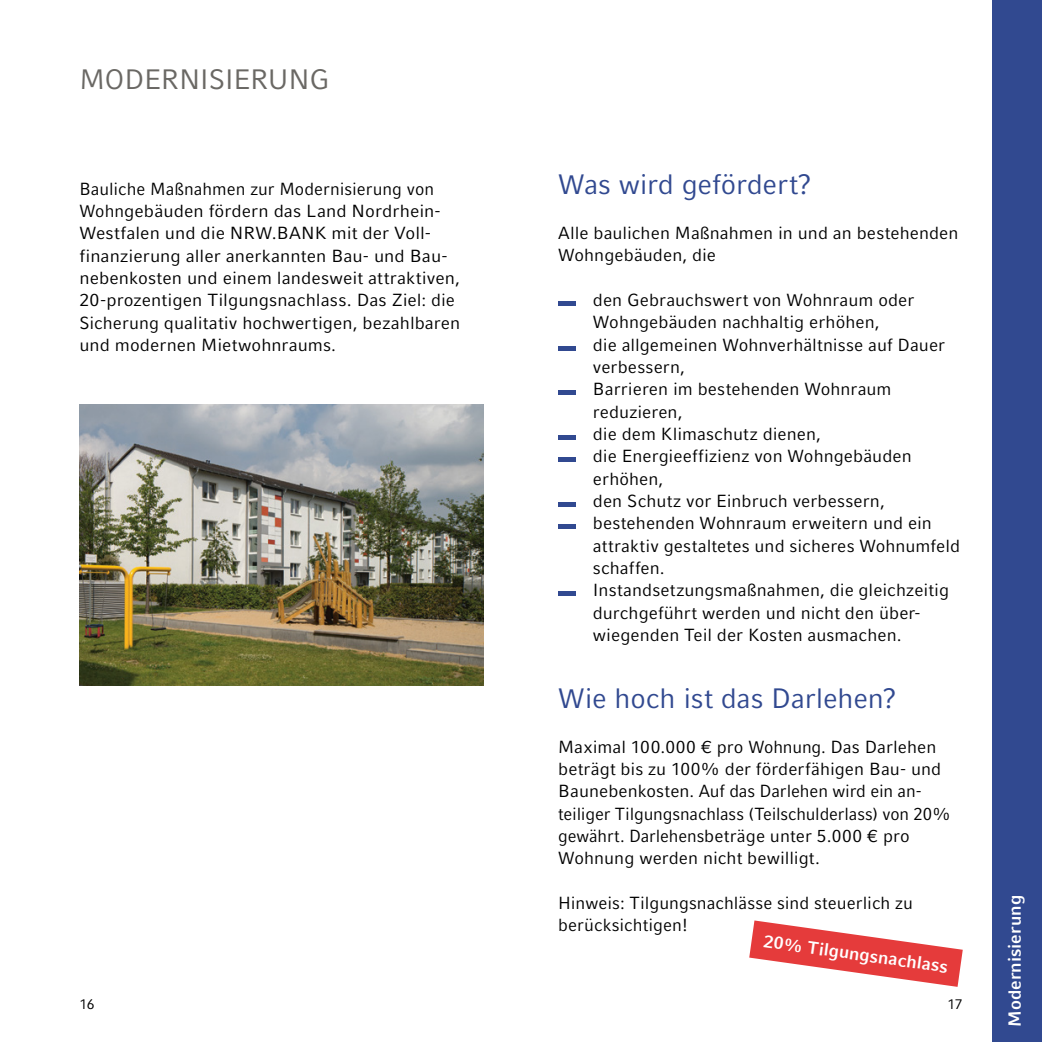
<style>
.page{position:relative;width:1042px;height:1042px;background:#fff}
.page>*{position:absolute;margin:0;border:0;box-sizing:border-box;transform-origin:0 0}
.t1{font:28px "Compatil Fact LT";letter-spacing:-.005em;color:#314990}
.t2{font:28px "Compatil Fact LT";letter-spacing:-.015em;color:#6a6864}
.t3{font:17.5px/22.4px "Compatil Fact LT";letter-spacing:.005em;color:#000}
.t4{font:700 17.5px "Compatil Fact LT";color:#fff}
.t5{font:14px "Compatil Fact LT";color:#000}
</style>
<div class="page">
<img style="left:79px;top:404px;width:405px;height:282px">
<div style="left:558px;top:301px;width:17px;height:5px;background:#314990"></div>
<div style="left:558px;top:346px;width:17px;height:5px;background:#314990"></div>
<div style="left:558px;top:390px;width:17px;height:5px;background:#314990"></div>
<div style="left:558px;top:435px;width:17px;height:5px;background:#314990"></div>
<div style="left:558px;top:457px;width:17px;height:5px;background:#314990"></div>
<div style="left:558px;top:502px;width:17px;height:5px;background:#314990"></div>
<div style="left:558px;top:524px;width:17px;height:5px;background:#314990"></div>
<div style="left:558px;top:591px;width:17px;height:5px;background:#314990"></div>
<svg style="left:749px;top:920px;width:214px;height:67px"></svg>
<div style="left:992px;top:0;width:50px;height:347px;background:#314990"></div>
<div style="left:992px;top:347px;width:50px;height:347px;background:#314990"></div>
<div style="left:992px;top:694px;width:50px;height:348px;background:#314990"></div>
<h1 class="t2" style="left:79px;top:63px;width:251px">MODERNISIERUNG</h1>
<p class="t3" style="left:79px;top:177px;width:382px">Bauliche Maßnahmen zur Modernisierung von Wohngebäuden fördern das Land Nordrhein-Westfalen und die NRW.BANK mit der Voll&shy;finanzierung aller anerkannten Bau- und Bau&shy;nebenkosten und einem landesweit attraktiven, 20-prozentigen Tilgungsnachlass. Das Ziel: die Sicherung qualitativ hochwertigen, bezahlbaren und modernen Mietwohnraums.</p>
<h1 class="t1" style="left:558px;top:168px;width:255px">Was wird gefördert?</h1>
<p class="t3" style="left:558px;top:222px;width:402px">Alle baulichen Maßnahmen in und an bestehenden<br>Wohngebäuden, die</p>
<p class="t3" style="left:593px;top:289px;width:369px">den Gebrauchswert von Wohnraum oder<br>Wohngebäuden nachhaltig erhöhen,<br>die allgemeinen Wohnverhältnisse auf Dauer verbessern,<br>Barrieren im bestehenden Wohnraum reduzieren,<br>die dem Klimaschutz dienen,<br>die Energieeffizienz von Wohngebäuden erhöhen,<br>den Schutz vor Einbruch verbessern, bestehenden Wohnraum erweitern und ein attraktiv gestaltetes und sicheres Wohnumfeld schaffen.<br>Instandsetzungsmaßnahmen, die gleichzeitig durchgeführt werden und nicht den über&shy;wiegenden Teil der Kosten ausmachen.</p>
<h1 class="t1" style="left:558px;top:682px;width:340px">Wie hoch ist das Darlehen?</h1>
<p class="t3" style="left:558px;top:735px;width:394px">Maximal 100.000 € pro Wohnung. Das Darlehen beträgt bis zu 100% der förderfähigen Bau- und Baunebenkosten. Auf das Darlehen wird ein an&shy;teiliger Tilgungsnachlass (Teilschulderlass) von 20% gewährt. Darlehensbeträge unter 5.000 € pro Wohnung werden nicht bewilligt.</p>
<p class="t3" style="left:558px;top:892px;width:356px">Hinweis: Tilgungsnachlässe sind steuerlich zu berücksichtigen!</p>
<p class="t4" style="left:765px;top:930px;width:187px;rotate:8deg">20% Tilgungsnachlass</p>
<p class="t5" style="left:79px;top:995px;width:17px">16</p>
<p class="t5" style="left:947px;top:995px;width:17px">17</p>
<p class="t4" style="left:1004px;top:1027px;width:134px;rotate:-90deg">Modernisierung</p>
</div>
